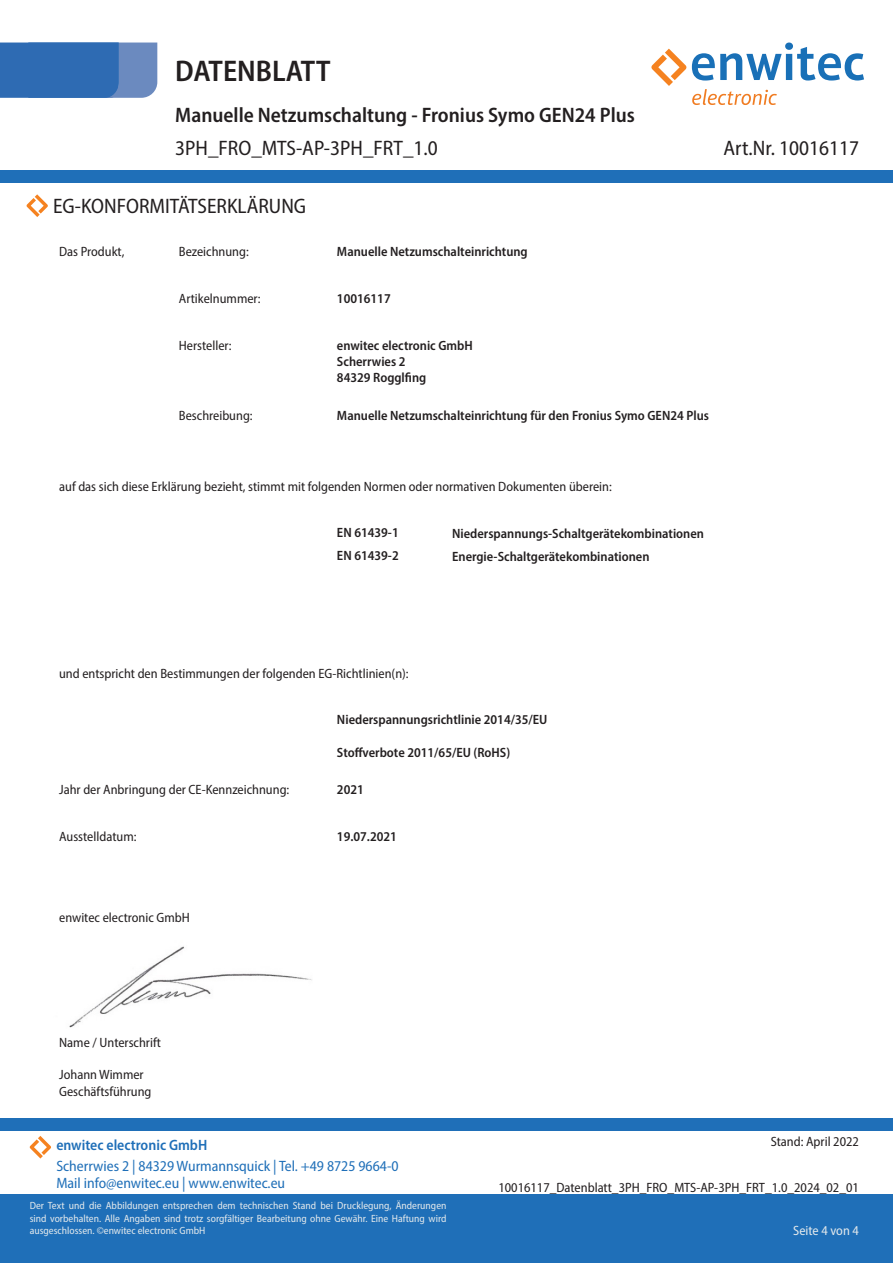
<style>
.page{position:relative;width:893px;height:1263px;background:#fff}
.page>*{position:absolute;margin:0;border:0;box-sizing:border-box;transform-origin:0 0}
.t1{font:600 semi-condensed 30px "Myriad Pro";color:#231f20}
.t2{font:semi-condensed 21px "Myriad Pro";color:#231f20}
.t3{font:600 semi-condensed 21px "Myriad Pro";color:#231f20}
.t4{font:semi-condensed 15px/16.5px "Myriad Pro";color:#1f6fb8}
.t5{font:600 semi-condensed 15px "Myriad Pro";color:#1f6fb8}
.t6{font:semi-condensed 13.5px "Myriad Pro";color:#231f20}
.t7{font:600 semi-condensed 13.5px "Myriad Pro";color:#231f20}
.t8{font:semi-condensed 13.5px "Myriad Pro";color:#e3e9ec}
.t9{font:semi-condensed 10.5px/12.6px "Myriad Pro";color:#e3e9ec;text-align:justify}
</style>
<div class="page">
<div style="left:0;top:1195px;width:893px;height:68px;background:#1f6fb8"></div>
<svg style="left:692px;top:89px;width:85px;height:16px"></svg>
<svg style="left:692px;top:43px;width:172px;height:38px"></svg>
<svg style="left:651px;top:49px;width:35px;height:37px"></svg>
<div style="left:0;top:170px;width:893px;height:13px;background:#1f6fb8"></div>
<svg style="left:30px;top:1136px;width:21px;height:22px"></svg>
<div style="left:0;top:1118px;width:893px;height:12px;background:#1f6fb8"></div>
<svg style="left:0;top:43px;width:157px;height:55px;background:#3e73b6"></svg>
<svg style="left:27px;top:194px;width:21px;height:23px"></svg>
<img style="left:69px;top:946px;width:243px;height:82px">
<h1 class="t1" style="left:175px;top:53px;width:157px">DATENBLATT</h1>
<h2 class="t3" style="left:175px;top:102px;width:461px">Manuelle Netzumschaltung - Fronius Symo GEN24 Plus</h2>
<h2 class="t2" style="left:175px;top:135px;width:264px">3PH_FRO_MTS-AP-3PH_FRT_1.0</h2>
<h2 class="t2" style="left:724px;top:135px;width:137px">Art.Nr. 10016117</h2>
<p class="t2" style="left:53px;top:193px;width:255px">EG-KONFORMITÄTSERKLÄRUNG</p>
<p class="t6" style="left:59px;top:244px;width:67px">Das Produkt,</p>
<p class="t6" style="left:179px;top:244px;width:71px">Bezeichnung:</p>
<p class="t7" style="left:337px;top:243px;width:192px">Manuelle Netzumschalteinrichtung</p>
<p class="t6" style="left:179px;top:290px;width:83px">Artikelnummer:</p>
<p class="t7" style="left:337px;top:290px;width:55px">10016117</p>
<p class="t6" style="left:179px;top:337px;width:54px">Hersteller:</p>
<p class="t7" style="left:337px;top:337px;width:137px">enwitec electronic GmbH</p>
<p class="t7" style="left:337px;top:353px;width:70px">Scherrwies 2</p>
<p class="t7" style="left:337px;top:369px;width:91px">84329 Rogglfing</p>
<p class="t6" style="left:179px;top:407px;width:75px">Beschreibung:</p>
<p class="t7" style="left:337px;top:407px;width:374px">Manuelle Netzumschalteinrichtung für den Fronius Symo GEN24 Plus</p>
<p class="t6" style="left:59px;top:478px;width:554px">auf das sich diese Erklärung bezieht, stimmt mit folgenden Normen oder normativen Dokumenten überein:</p>
<p class="t7" style="left:337px;top:524px;width:63px">EN 61439-1</p>
<p class="t7" style="left:452px;top:525px;width:253px">Niederspannungs-Schaltgerätekombinationen</p>
<p class="t7" style="left:337px;top:547px;width:63px">EN 61439-2</p>
<p class="t7" style="left:452px;top:548px;width:199px">Energie-Schaltgerätekombinationen</p>
<p class="t6" style="left:59px;top:665px;width:351px">und entspricht den Bestimmungen der folgenden EG-Richtlinien(n):</p>
<p class="t7" style="left:337px;top:711px;width:212px">Niederspannungsrichtlinie 2014/35/EU</p>
<p class="t7" style="left:337px;top:743px;width:175px">Stoffverbote 2011/65/EU (RoHS)</p>
<p class="t6" style="left:59px;top:781px;width:232px">Jahr der Anbringung der CE-Kennzeichnung:</p>
<p class="t7" style="left:337px;top:781px;width:28px">2021</p>
<p class="t6" style="left:59px;top:828px;width:79px">Ausstelldatum:</p>
<p class="t7" style="left:337px;top:828px;width:61px">19.07.2021</p>
<p class="t6" style="left:59px;top:909px;width:132px">enwitec electronic GmbH</p>
<p class="t6" style="left:59px;top:1034px;width:103px">Name / Unterschrift</p>
<p class="t6" style="left:59px;top:1067px;width:86px">Johann Wimmer</p>
<p class="t6" style="left:59px;top:1083px;width:94px">Geschäftsführung</p>
<p class="t5" style="left:56px;top:1136px;width:152px">enwitec electronic GmbH</p>
<p class="t4" style="left:56px;top:1158px;width:344px">Scherrwies 2 | 84329 Wurmannsquick | Tel. +49 8725 9664-0<br>Mail info@enwitec.eu | www.enwitec.eu</p>
<p class="t9" style="left:30px;top:1199px;width:418px">Der Text und die Abbildungen entsprechen dem technischen Stand bei Drucklegung, Änderungen sind vorbehalten. Alle Angaben sind trotz sorgfältiger Bearbeitung ohne Gewähr. Eine Haftung wird ausgeschlossen. ©enwitec electronic GmbH</p>
<p class="t6" style="left:771px;top:1133px;width:90px">Stand: April 2022</p>
<p class="t6" style="left:498px;top:1179px;width:362px">10016117_Datenblatt_3PH_FRO_MTS-AP-3PH_FRT_1.0_2024_02_01</p>
<p class="t8" style="left:793px;top:1222px;width:67px">Seite 4 von 4</p>
</div>
